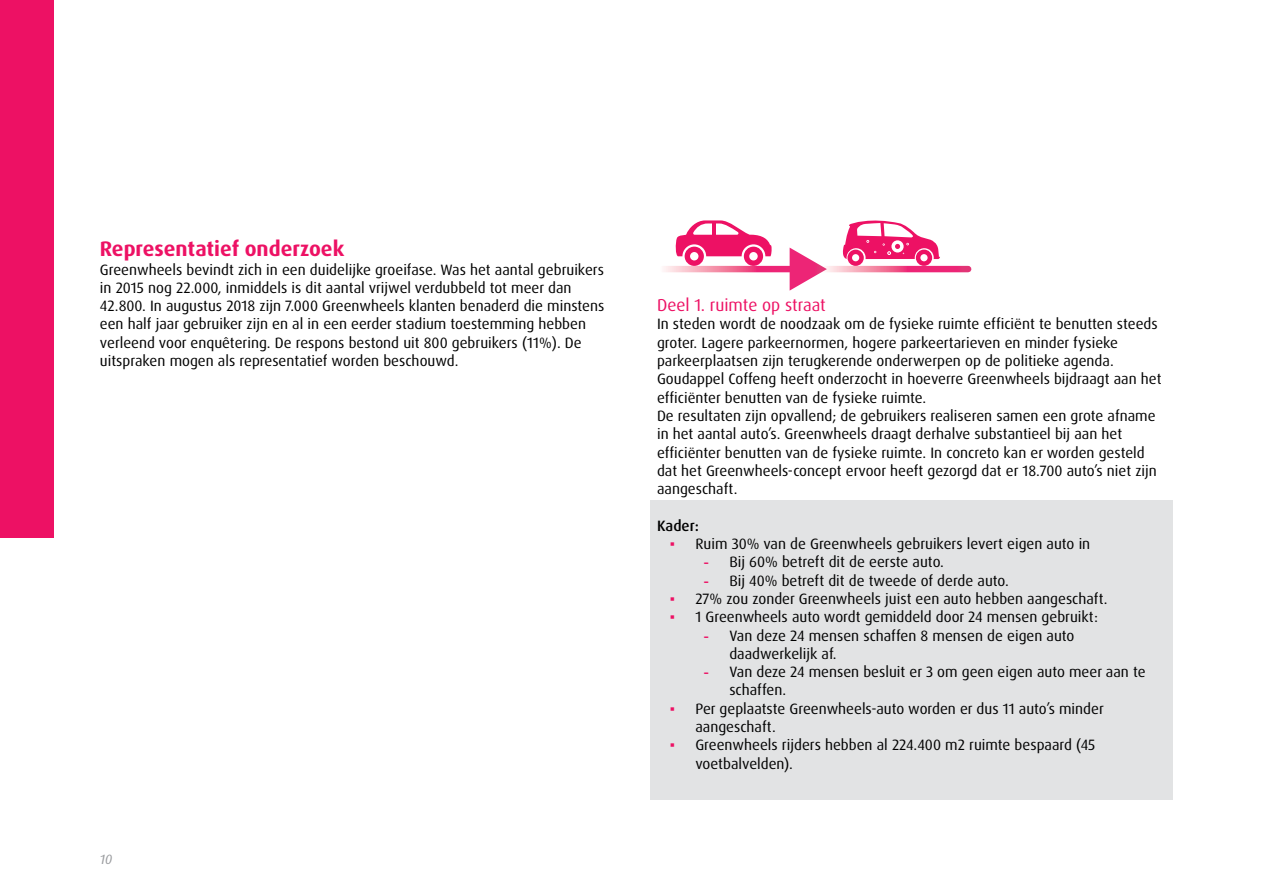
<style>
.page{position:relative;width:1263px;height:893px;background:#fff}
.page>*{position:absolute;margin:0;border:0;box-sizing:border-box;transform-origin:0 0}
.t1{font:700 21px "Dax OT";color:#ed1164}
.t2{font:17.25px "Dax OT";color:#ed1164}
.t3{font:15px/18.3px "Dax OT";color:#000}
.t4{font:500 15px "Dax OT";color:#000}
.t5{font:italic 13.5px "Dax OT";color:#999b9e}
.s1{font-family:"Arial";color:#ed1164}
</style>
<div class="page">
<div style="left:0;top:0;width:53px;height:537px;background:#ed1164"></div>
<div style="left:650px;top:500px;width:522px;height:299px;background:#e2e3e4"></div>
<svg style="left:827px;top:266px;width:141px;height:6px"></svg>
<svg style="left:847px;top:250px;width:17px;height:16px"></svg>
<svg style="left:916px;top:250px;width:16px;height:16px"></svg>
<div style="left:852px;top:254px;width:7px;height:7px;background:#fff;border-radius:50%"></div>
<div style="left:920px;top:254px;width:7px;height:7px;background:#fff;border-radius:50%"></div>
<svg style="left:842px;top:220px;width:98px;height:39px"></svg>
<svg style="left:664px;top:266px;width:126px;height:6px"></svg>
<svg style="left:790px;top:248px;width:37px;height:43px"></svg>
<svg style="left:675px;top:220px;width:97px;height:46px"></svg>
<div style="left:690px;top:252px;width:8px;height:8px;background:#fff;border-radius:50%"></div>
<h1 class="t1" style="left:100px;top:235px;width:246px">Representatief onderzoek</h1>
<p class="t3" style="left:100px;top:260px;width:506px">Greenwheels bevindt zich in een duidelijke groeifase. Was het aantal gebruikers in 2015 nog 22.000, inmiddels is dit aantal vrijwel verdubbeld tot meer dan 42.800. In augustus 2018 zijn 7.000 Greenwheels klanten benaderd die minstens een half jaar gebruiker zijn en al in een eerder stadium toestemming hebben verleend voor enquêtering. De respons bestond uit 800 gebruikers (11%). De uitspraken mogen als representatief worden beschouwd.</p>
<p class="t5" style="left:100px;top:851px;width:14px">10</p>
<p class="t2" style="left:657px;top:294px;width:170px">Deel 1. ruimte op straat</p>
<p class="t3" style="left:657px;top:315px;width:506px">In steden wordt de noodzaak om de fysieke ruimte efficiënt te benutten steeds groter. Lagere parkeernormen, hogere parkeertarieven en minder fysieke parkeerplaatsen zijn terugkerende onderwerpen op de politieke agenda.<br>Goudappel Coffeng heeft onderzocht in hoeverre Greenwheels bijdraagt aan het efficiënter benutten van de fysieke ruimte.<br>De resultaten zijn opvallend; de gebruikers realiseren samen een grote afname in het aantal auto’s. Greenwheels draagt derhalve substantieel bij aan het efficiënter benutten van de fysieke ruimte. In concreto kan er worden gesteld dat het Greenwheels-concept ervoor heeft gezorgd dat er 18.700 auto’s niet zijn aangeschaft.</p>
<p class="t4" style="left:657px;top:516px;width:44px">Kader:</p>
<p class="t3" style="left:670px;top:535px;width:422px"><span class="s1">▪</span> Ruim 30% van de Greenwheels gebruikers levert eigen auto in</p>
<p class="t3" style="left:704px;top:553px;width:241px"><span class="s1">-</span> Bij 60% betreft dit de eerste auto.</p>
<p class="t3" style="left:704px;top:571px;width:306px"><span class="s1">-</span> Bij 40% betreft dit de tweede of derde auto.</p>
<p class="t3" style="left:670px;top:590px;width:439px"><span class="s1">▪</span> 27% zou zonder Greenwheels juist een auto hebben aangeschaft.</p>
<p class="t3" style="left:670px;top:608px;width:430px"><span class="s1">▪</span> 1 Greenwheels auto wordt gemiddeld door 24 mensen gebruikt:</p>
<p class="t3" style="left:729px;top:626px;width:347px;text-indent:-26px"><span class="s1">-</span> Van deze 24 mensen schaffen 8 mensen de eigen auto daadwerkelijk af.</p>
<p class="t3" style="left:729px;top:663px;width:418px;text-indent:-26px"><span class="s1">-</span> Van deze 24 mensen besluit er 3 om geen eigen auto meer aan te schaffen.</p>
<p class="t3" style="left:695px;top:700px;width:410px;text-indent:-26px"><span class="s1">▪</span> Per geplaatste Greenwheels-auto worden er dus 11 auto’s minder aangeschaft.</p>
<p class="t3" style="left:695px;top:736px;width:401px;text-indent:-26px"><span class="s1">▪</span> Greenwheels rijders hebben al 224.400 m2 ruimte bespaard (45 voetbalvelden).</p>
</div>
